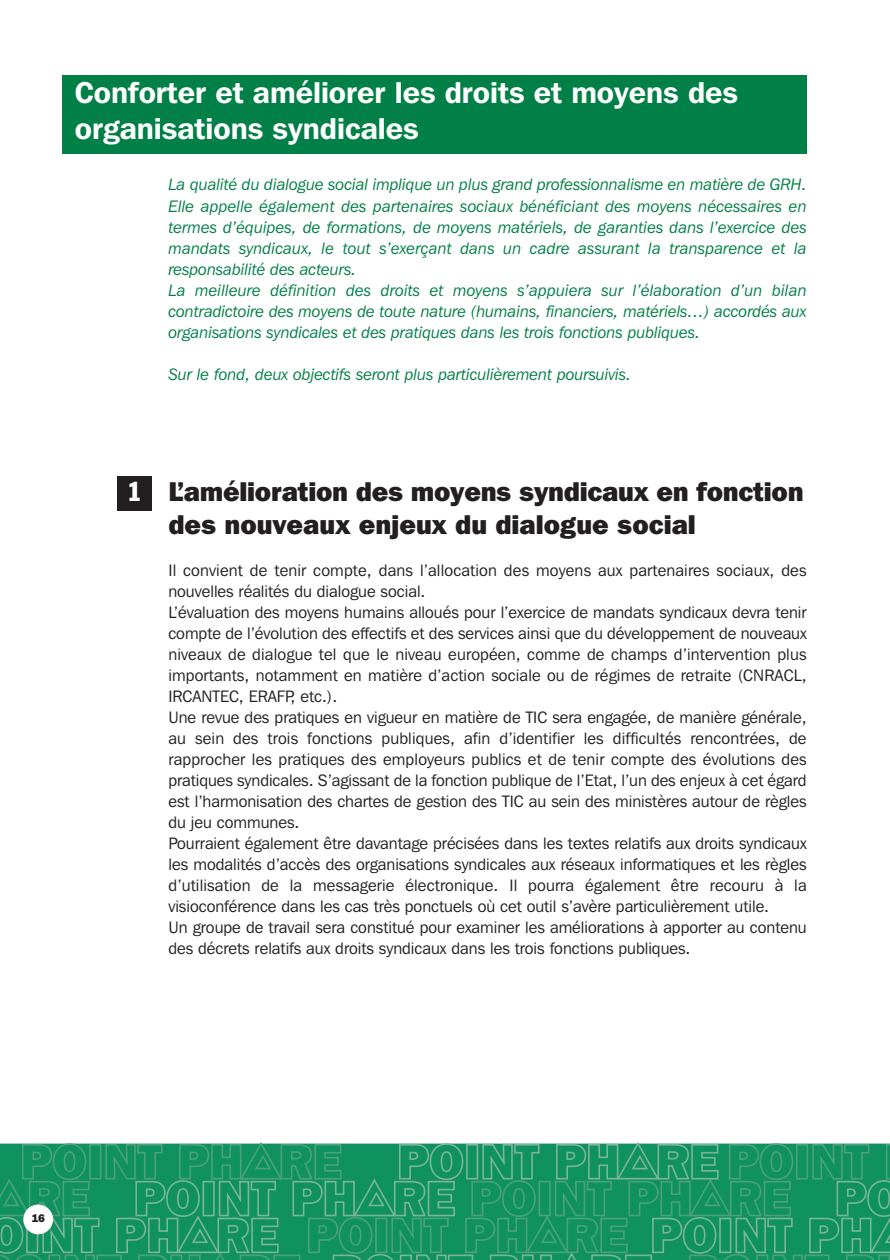
<style>
.page{position:relative;width:890px;height:1260px;background:#fff}
.page>*{position:absolute;margin:0;border:0;box-sizing:border-box;transform-origin:0 0}
.t1{font:600 30px/36px "Franklin Gothic IT Cby BT";color:#fff}
.t2{font:800 27px/32.2px "Franklin Gothic IT Cby BT";letter-spacing:-.01em;color:#231f20}
.t3{font:condensed 27px "Franklin Gothic BT";color:#fff}
.t4{font:16.5px/21px "Franklin Gothic IT Cby BT";color:#231f20}
.t5{font:italic 16.5px/21px "Franklin Gothic IT Cby BT";color:#007f46}
.t6{font:800 11.1px "Franklin Gothic IT Cby BT";color:#231f20}
</style>
<div class="page">
<svg style="left:0;top:1142px;width:889px;height:117px;background:#219769"></svg>
<div style="left:23px;top:1204px;width:30px;height:30px;background:#fff;border-radius:50%"></div>
<div style="left:62px;top:75px;width:744px;height:78px;background:#007f46"></div>
<div style="left:117px;top:477px;width:34px;height:34px;background:#231f20"></div>
<h1 class="t1" style="left:75px;top:77px;width:664px">Conforter et améliorer les droits et moyens des organisations syndicales</h1>
<p class="t5" style="left:168px;top:176px;width:639px">La qualité du dialogue social implique un plus grand professionnalisme en matière de GRH.<br>Elle appelle également des partenaires sociaux bénéficiant des moyens nécessaires en termes d’équipes, de formations, de moyens matériels, de garanties dans l’exercice des mandats syndicaux, le tout s’exerçant dans un cadre assurant la transparence et la responsabilité des acteurs.<br>La meilleure définition des droits et moyens s’appuiera sur l’élaboration d’un bilan contradictoire des moyens de toute nature (humains, financiers, matériels…) accordés aux organisations syndicales et des pratiques dans les trois fonctions publiques.</p>
<p class="t5" style="left:168px;top:365px;width:464px">Sur le fond, deux objectifs seront plus particulièrement poursuivis.</p>
<h2 class="t3" style="left:127px;top:482px;width:17px">1</h2>
<h2 class="t2" style="left:168px;top:478px;width:636px">L’amélioration des moyens syndicaux en fonction des nouveaux enjeux du dialogue social</h2>
<p class="t4" style="left:168px;top:561px;width:639px">Il convient de tenir compte, dans l’allocation des moyens aux partenaires sociaux, des nouvelles réalités du dialogue social.<br>L’évaluation des moyens humains alloués pour l’exercice de mandats syndicaux devra tenir compte de l’évolution des effectifs et des services ainsi que du développement de nouveaux niveaux de dialogue tel que le niveau européen, comme de champs d’intervention plus importants, notamment en matière d’action sociale ou de régimes de retraite (CNRACL, IRCANTEC, ERAFP, etc.).<br>Une revue des pratiques en vigueur en matière de TIC sera engagée, de manière générale, au sein des trois fonctions publiques, afin d’identifier les difficultés rencontrées, de rapprocher les pratiques des employeurs publics et de tenir compte des évolutions des pratiques syndicales. S’agissant de la fonction publique de l’Etat, l’un des enjeux à cet égard est l’harmonisation des chartes de gestion des TIC au sein des ministères autour de règles du jeu communes.<br>Pourraient également être davantage précisées dans les textes relatifs aux droits syndicaux les modalités d’accès des organisations syndicales aux réseaux informatiques et les règles d’utilisation de la messagerie électronique. Il pourra également être recouru à la visioconférence dans les cas très ponctuels où cet outil s’avère particulièrement utile.<br>Un groupe de travail sera constitué pour examiner les améliorations à apporter au contenu des décrets relatifs aux droits syndicaux dans les trois fonctions publiques.</p>
<p class="t6" style="left:31px;top:1214px;width:15px">16</p>
</div>
